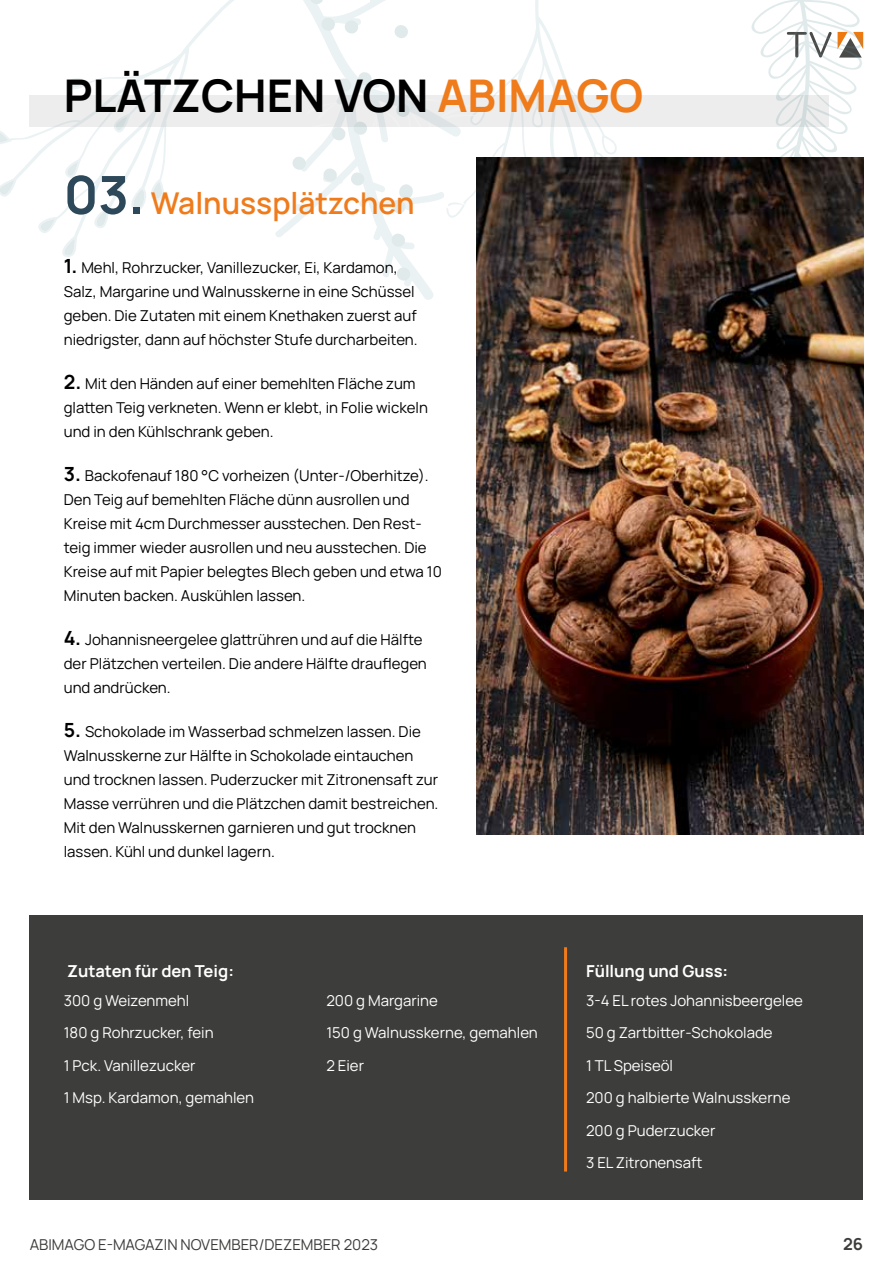
<style>
.page{position:relative;width:893px;height:1263px;background:#fff}
.page>*{position:absolute;margin:0;border:0;box-sizing:border-box;transform-origin:0 0}
.t1{font:700 45px "Manrope";color:#000}
.t2{font:600 30px "Manrope";color:#ef7b1b}
.t3{font:700 16.5px "Manrope";color:#fff}
.t4{font:700 16.5px "Manrope";color:#3c3c3b}
.t5{font:15px/24px "Manrope";color:#000}
.t6{font:15px/32.5px "Manrope";color:#fff}
.t7{font:15px "Manrope";color:#3c3c3b}
.s1{color:#ef7b1b}
.s2{font-weight:700;font-size:52.5px;color:#2c4859}
.s3{font-weight:700;font-size:19.5px}
</style>
<div class="page">
<div style="left:30px;top:95px;width:799px;height:31px;background:#ededed"></div>
<svg style="left:8px;top:0;width:237px;height:257px"></svg>
<svg style="left:0;top:180px;width:14px;height:21px"></svg>
<svg style="left:67px;top:162px;width:11px;height:14px"></svg>
<svg style="left:0;top:131px;width:8px;height:13px"></svg>
<svg style="left:69px;top:80px;width:17px;height:10px"></svg>
<svg style="left:36px;top:219px;width:19px;height:16px"></svg>
<svg style="left:116px;top:116px;width:12px;height:15px"></svg>
<svg style="left:130px;top:182px;width:32px;height:27px"></svg>
<svg style="left:94px;top:210px;width:13px;height:17px"></svg>
<svg style="left:64px;top:239px;width:11px;height:17px"></svg>
<svg style="left:245px;top:0;width:372px;height:300px"></svg>
<svg style="left:747px;top:0;width:117px;height:201px"></svg>
<div style="left:30px;top:916px;width:833px;height:284px;background:#3d3d3b"></div>
<img style="left:476px;top:158px;width:387px;height:676px">
<hr style="left:564px;top:947px;width:3px;height:224px;background:#ef7b1b">
<h1 class="t1" style="left:64px;top:64px;width:581px">PLÄTZCHEN VON <span class="s1">ABIMAGO</span></h1>
<h2 class="t2" style="left:64px;top:182px;width:352px"><span class="s2">03.</span> Walnussplätzchen</h2>
<p class="t5" style="left:64px;top:255px;width:355px"><span class="s3">1.</span> Mehl, Rohrzucker, Vanillezucker, Ei, Kardamon, Salz, Margarine und Walnusskerne in eine Schüssel geben. Die Zutaten mit einem Knethaken zuerst auf niedrigster, dann auf höchster Stufe durcharbeiten.</p>
<p class="t5" style="left:64px;top:371px;width:366px"><span class="s3">2.</span> Mit den Händen auf einer bemehlten Fläche zum glatten Teig verkneten. Wenn er klebt, in Folie wickeln und in den Kühlschrank geben.</p>
<p class="t5" style="left:64px;top:463px;width:380px"><span class="s3">3.</span> Backofenauf 180 °C vorheizen (Unter-/Oberhitze).<br>Den Teig auf bemehlten Fläche dünn ausrollen und Kreise mit 4cm Durchmesser ausstechen. Den Rest&shy;teig immer wieder ausrollen und neu ausstechen. Die Kreise auf mit Papier belegtes Blech geben und etwa 10<br>Minuten backen. Auskühlen lassen.</p>
<p class="t5" style="left:64px;top:627px;width:365px"><span class="s3">4.</span> Johannisneergelee glattrühren und auf die Hälfte der Plätzchen verteilen. Die andere Hälfte drauflegen und andrücken.</p>
<p class="t5" style="left:64px;top:719px;width:376px"><span class="s3">5.</span> Schokolade im Wasserbad schmelzen lassen. Die Walnusskerne zur Hälfte in Schokolade eintauchen und trocknen lassen. Puderzucker mit Zitronensaft zur Masse verrühren und die Plätzchen damit bestreichen.<br>Mit den Walnusskernen garnieren und gut trocknen lassen. Kühl und dunkel lagern.</p>
<p class="t3" style="left:67px;top:960px;width:168px">Zutaten für den Teig:</p>
<p class="t6" style="left:64px;top:983px;width:192px">300 g Weizenmehl<br>180 g Rohrzucker, fein<br>1 Pck. Vanillezucker<br>1 Msp. Kardamon, gemahlen</p>
<p class="t6" style="left:326px;top:983px;width:213px">200 g Margarine<br>150 g Walnusskerne, gemahlen<br>2 Eier</p>
<p class="t3" style="left:586px;top:960px;width:144px">Füllung und Guss:</p>
<p class="t6" style="left:586px;top:983px;width:218px">3-4 EL rotes Johannisbeergelee<br>50 g Zartbitter-Schokolade<br>1 TL Speiseöl<br>200 g halbierte Walnusskerne<br>200 g Puderzucker<br>3 EL Zitronensaft</p>
<p class="t7" style="left:30px;top:1234px;width:350px">ABIMAGO E-MAGAZIN NOVEMBER/DEZEMBER 2023</p>
<p class="t4" style="left:843px;top:1232px;width:22px">26</p>
</div>
